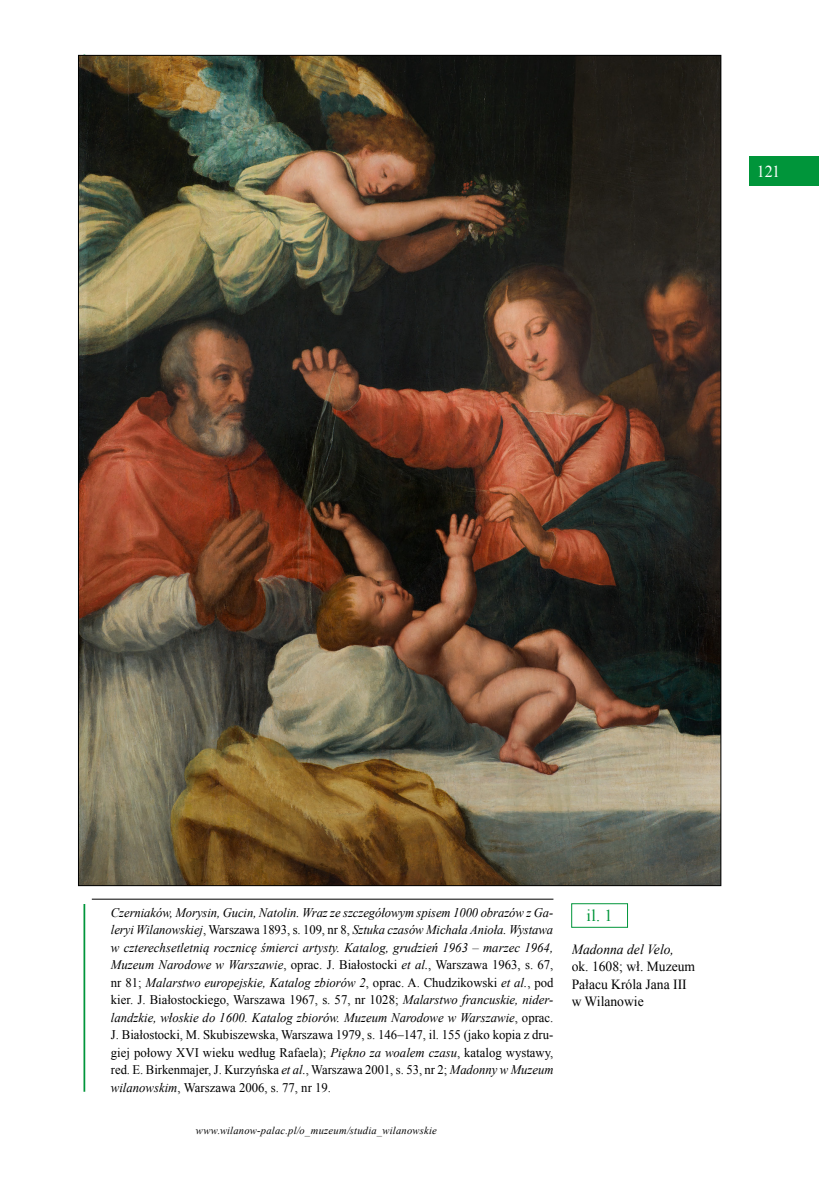
<style>
.page{position:relative;width:819px;height:1191px;background:#fff}
.page>*{position:absolute;margin:0;border:0;box-sizing:border-box;transform-origin:0 0}
.t1{font:16.62px "Times New Roman";color:#00953a}
.t2{font:16.62px "Times New Roman";color:#fff}
.t3{font:14px/17.5px "Times New Roman";color:#000}
.t4{font:italic 14px "Times New Roman";color:#000}
.t5{font:italic 13.12px/17.5px "Times New Roman";color:#000;text-align:justify;scale:.96 1}
.t6{font:italic 10.5px "Times New Roman";letter-spacing:.025em;color:#000}
.s1{font-style:normal}
</style>
<div class="page">
<hr style="left:83px;top:55px;width:2px;height:1036px;background:#00953a">
<div style="left:749px;top:156px;width:70px;height:30px;background:#00953a"></div>
<div style="left:62px;top:874px;width:46px;height:30px;background:#fff"></div>
<hr style="left:92px;top:898px;width:461px;height:1px;background:#000">
<img style="left:80px;top:57px;width:639px;height:827px">
<div style="left:571px;top:903px;width:57px;height:24px;border:1px solid #00953a"></div>
<p class="t2" style="left:756px;top:160px;width:25px">121</p>
<p class="t5" style="left:111px;top:903px;width:462px">Czerniaków, Morysin, Gucin, Natolin. Wraz ze szczegółowym spisem 1000 obrazów z Ga&shy;leryi Wilanowskiej<span class="s1">, Warszawa 1893, s. 109, nr 8,</span> Sztuka czasów Michała Anioła. Wystawa w czterechsetletnią rocznicę śmierci artysty. Katalog, grudzień 1963 – marzec 1964, Muzeum Narodowe w Warszawie<span class="s1">, oprac. J. Białostocki</span> et al.<span class="s1">, Warszawa 1963, s. 67, nr 81;</span> Malarstwo europejskie, Katalog zbiorów 2<span class="s1">, oprac. A. Chudzikowski</span> et al.<span class="s1">, pod kier. J. Białostockiego, Warszawa 1967, s. 57, nr 1028;</span> Malarstwo francuskie, nider&shy;landzkie, włoskie do 1600. Katalog zbiorów. Muzeum Narodowe w Warszawie<span class="s1">, oprac.<br>J. Białostocki, M. Skubiszewska, Warszawa 1979, s. 146–147, il. 155 (jako kopia z dru&shy;giej połowy XVI wieku według Rafaela);</span> Piękno za woalem czasu<span class="s1">, katalog wystawy, red. E. Birkenmajer, J. Kurzyńska</span> et al.<span class="s1">, Warszawa 2001, s. 53, nr 2;</span> Madonny w Muzeum wilanowskim<span class="s1">, Warszawa 2006, s. 77, nr 19.</span></p>
<p class="t6" style="left:196px;top:1123px;width:242px">www.wilanow-palac.pl/o_muzeum/studia_wilanowskie</p>
<p class="t1" style="left:586px;top:904px;width:27px">il. 1</p>
<p class="t4" style="left:571px;top:939px;width:104px">Madonna del Velo,</p>
<p class="t3" style="left:571px;top:957px;width:125px">ok. 1608; wł. Muzeum<br>Pałacu Króla Jana III w Wilanowie</p>
</div>
